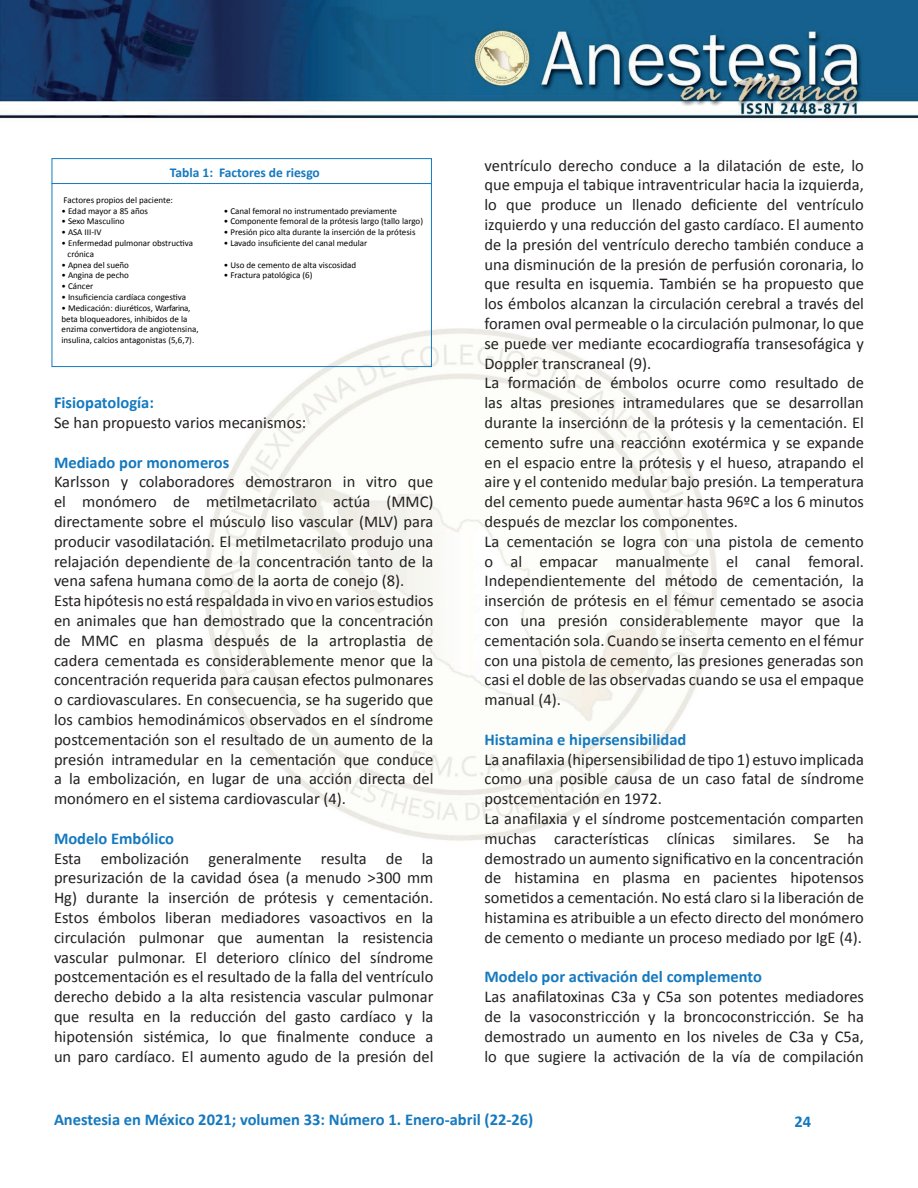
<style>
.page{position:relative;width:918px;height:1188px;background:#fff}
.page>*{position:absolute;margin:0;border:0;box-sizing:border-box;transform-origin:0 0}
.t1{font:16.5px/19.8px "Calibri";color:#231f20}
.t2{font:700 16.5px "Calibri";color:#1579bf}
.t3{font:700 13.5px "Calibri";color:#1579bf}
.t4{font:9px/10.8px "Calibri";color:#000}
</style>
<div class="page">
<img style="left:0;top:0;width:918px;height:119px">
<img style="left:197px;top:328px;width:520px;height:513px">
<div style="left:52px;top:158px;width:380px;height:209px;border:1px solid #1579bf"></div>
<hr style="left:52px;top:183px;width:379px;height:1px;background:#1579bf">
<p class="t3" style="left:170px;top:163px;width:152px">Tabla 1: Factores de riesgo</p>
<p class="t4" style="left:64px;top:194px;width:111px">Factores propios del paciente:</p>
<p class="t4" style="left:62px;top:205px;width:88px">• Edad mayor a 85 años</p>
<p class="t4" style="left:62px;top:216px;width:65px">• Sexo Masculino</p>
<p class="t4" style="left:62px;top:226px;width:41px">• ASA III-IV</p>
<p class="t4" style="left:68px;top:237px;width:127px;text-indent:-6px">• Enfermedad pulmonar obstructiva crónica</p>
<p class="t4" style="left:62px;top:259px;width:69px">• Apnea del sueño</p>
<p class="t4" style="left:62px;top:270px;width:69px">• Angina de pecho</p>
<p class="t4" style="left:62px;top:280px;width:33px">• Cáncer</p>
<p class="t4" style="left:62px;top:291px;width:126px">• Insuficiencia cardíaca congestiva</p>
<p class="t4" style="left:62px;top:302px;width:139px">• Medicación: diuréticos, Warfarina, beta bloqueadores, inhibidos de la enzima convertidora de angiotensina, insulina, calcios antagonistas (5,6,7).</p>
<p class="t4" style="left:224px;top:205px;width:175px">• Canal femoral no instrumentado previamente</p>
<p class="t4" style="left:224px;top:216px;width:201px">• Componente femoral de la prótesis largo (tallo largo)</p>
<p class="t4" style="left:224px;top:226px;width:193px">• Presión pico alta durante la inserción de la prótesis</p>
<p class="t4" style="left:224px;top:237px;width:145px">• Lavado insuficiente del canal medular</p>
<p class="t4" style="left:224px;top:259px;width:134px">• Uso de cemento de alta viscosidad</p>
<p class="t4" style="left:224px;top:270px;width:90px">• Fractura patológica (6)</p>
<p class="t2" style="left:54px;top:391px;width:101px">Fisiopatología:</p>
<p class="t1" style="left:54px;top:412px;width:254px">Se han propuesto varios mecanismos:</p>
<p class="t2" style="left:54px;top:450px;width:177px">Mediado por monomeros</p>
<p class="t1" style="left:54px;top:471px;width:381px">Karlsson y colaboradores demostraron in vitro que el monómero de metilmetacrilato actúa (MMC) directamente sobre el músculo liso vascular (MLV) para producir vasodilatación. El metilmetacrilato produjo una relajación dependiente de la concentración tanto de la vena safena humana como de la aorta de conejo (8).<br>Esta hipótesis no está respaldada in vivo en varios estudios en animales que han demostrado que la concentración de MMC en plasma después de la artroplastia de cadera cementada es considerablemente menor que la concentración requerida para causan efectos pulmonares o cardiovasculares. En consecuencia, se ha sugerido que los cambios hemodinámicos observados en el síndrome postcementación son el resultado de un aumento de la presión intramedular en la cementación que conduce a la embolización, en lugar de una acción directa del monómero en el sistema cardiovascular (4).</p>
<p class="t2" style="left:54px;top:827px;width:122px">Modelo Embólico</p>
<p class="t1" style="left:54px;top:847px;width:381px;text-align:justify">Esta embolización generalmente resulta de la presurización de la cavidad ósea (a menudo &gt;300 mm Hg) durante la inserción de prótesis y cementación.<br>Estos émbolos liberan mediadores vasoactivos en la circulación pulmonar que aumentan la resistencia vascular pulmonar. El deterioro clínico del síndrome postcementación es el resultado de la falla del ventrículo derecho debido a la alta resistencia vascular pulmonar que resulta en la reducción del gasto cardíaco y la hipotensión sistémica, lo que finalmente conduce a un paro cardíaco. El aumento agudo de la presión del</p>
<p class="t1" style="left:485px;top:154px;width:381px">ventrículo derecho conduce a la dilatación de este, lo que empuja el tabique intraventricular hacia la izquierda, lo que produce un llenado deficiente del ventrículo izquierdo y una reducción del gasto cardíaco. El aumento de la presión del ventrículo derecho también conduce a una disminución de la presión de perfusión coronaria, lo que resulta en isquemia. También se ha propuesto que los émbolos alcanzan la circulación cerebral a través del foramen oval permeable o la circulación pulmonar, lo que se puede ver mediante ecocardiografía transesofágica y Doppler transcraneal (9).<br>La formación de émbolos ocurre como resultado de las altas presiones intramedulares que se desarrollan durante la inserciónn de la prótesis y la cementación. El cemento sufre una reacciónn exotérmica y se expande en el espacio entre la prótesis y el hueso, atrapando el aire y el contenido medular bajo presión. La temperatura del cemento puede aumentar hasta 96ºC a los 6 minutos después de mezclar los componentes.<br>La cementación se logra con una pistola de cemento o al empacar manualmente el canal femoral.<br>Independientemente del método de cementación, la inserción de prótesis en el fémur cementado se asocia con una presión considerablemente mayor que la cementación sola. Cuando se inserta cemento en el fémur con una pistola de cemento, las presiones generadas son casi el doble de las observadas cuando se usa el empaque manual (4).</p>
<p class="t2" style="left:485px;top:728px;width:203px">Histamina e hipersensibilidad</p>
<p class="t1" style="left:485px;top:748px;width:381px">La anafilaxia (hipersensibilidad de tipo 1) estuvo implicada como una posible causa de un caso fatal de síndrome postcementación en 1972.<br>La anafilaxia y el síndrome postcementación comparten muchas características clínicas similares. Se ha demostrado un aumento significativo en la concentración de histamina en plasma en pacientes hipotensos sometidos a cementación. No está claro si la liberación de histamina es atribuible a un efecto directo del monómero de cemento o mediante un proceso mediado por IgE (4).</p>
<p class="t2" style="left:485px;top:965px;width:279px">Modelo por activación del complemento</p>
<p class="t1" style="left:485px;top:986px;width:381px;text-align:justify">Las anafilatoxinas C3a y C5a son potentes mediadores de la vasoconstricción y la broncoconstricción. Se ha demostrado un aumento en los niveles de C3a y C5a, lo que sugiere la activación de la vía de compilación</p>
<p class="t2" style="left:54px;top:1108px;width:481px">Anestesia en México 2021; volumen 33: Número 1. Enero-abril (22-26)</p>
<p class="t2" style="left:795px;top:1110px;width:18px">24</p>
</div>
